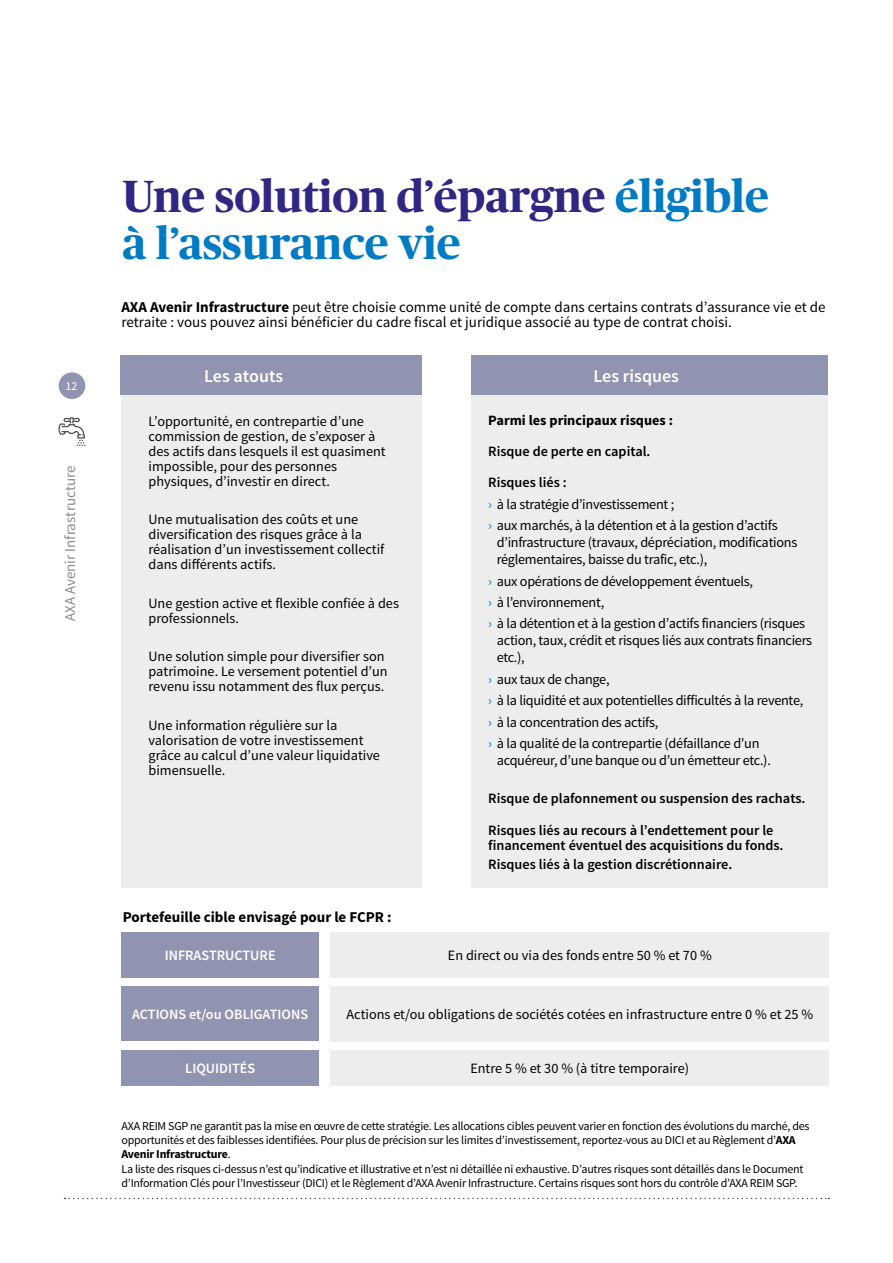
<style>
.page{position:relative;width:893px;height:1263px;background:#fff}
.page>*{position:absolute;margin:0;border:0;box-sizing:border-box;transform-origin:0 0}
.t1{font:700 45px/46.5px "Publico Headline";color:#007bc4}
.t2{font:600 18px "Source Sans Pro";color:#fff}
.t3{font:15px/15px "Source Sans Pro";color:#000}
.t4{font:700 15px "Source Sans Pro";color:#000}
.t5{font:15px "Source Sans Pro";color:#8c8c8c}
.t6{font:14.25px/15px "Source Sans Pro";letter-spacing:-.005em;color:#000}
.t7{font:600 14.25px/31px "Source Sans Pro";color:#000}
.t8{font:600 14.25px "Source Sans Pro";color:#fff}
.t9{font:700 14.25px "Source Sans Pro";color:#000}
.t10{font:12px/14.4px "Source Sans Pro";letter-spacing:-.02em;color:#000}
.t11{font:12px "Source Sans Pro";color:#fff}
.s1{color:#312783}
.s2{font-weight:700}
.s3{color:#007bc4}
</style>
<div class="page">
<svg style="left:65px;top:1198px;width:764px;height:1px"></svg>
<svg style="left:58px;top:417px;width:28px;height:29px"></svg>
<div style="left:59px;top:372px;width:26px;height:27px;background:#9194b0;border-radius:50%"></div>
<div style="left:471px;top:395px;width:356px;height:493px;background:#ededed"></div>
<div style="left:471px;top:355px;width:356px;height:40px;background:#9194b0"></div>
<div style="left:122px;top:395px;width:300px;height:493px;background:#ededed"></div>
<div style="left:120px;top:355px;width:302px;height:40px;background:#9194b0"></div>
<div style="left:122px;top:932px;width:197px;height:46px;background:#9194b0"></div>
<div style="left:122px;top:986px;width:197px;height:54px;background:#9194b0"></div>
<div style="left:122px;top:1050px;width:197px;height:36px;background:#9194b0"></div>
<div style="left:330px;top:932px;width:499px;height:46px;background:#ededed"></div>
<div style="left:330px;top:986px;width:499px;height:56px;background:#ededed"></div>
<div style="left:330px;top:1050px;width:499px;height:36px;background:#ededed"></div>
<p class="t11" style="left:65px;top:379px;width:14px">12</p>
<p class="t5" style="left:61px;top:621px;width:157px;rotate:-90deg">AXA Avenir Infrastructure</p>
<h1 class="t1" style="left:122px;top:171px;width:648px"><span class="s1">Une solution d’épargne</span> éligible à l’assurance vie</h1>
<p class="t3" style="left:122px;top:300px;width:705px"><span class="s2">AXA Avenir Infrastructure</span> peut être choisie comme unité de compte dans certains contrats d’assurance vie et de retraite : vous pouvez ainsi bénéficier du cadre fiscal et juridique associé au type de contrat choisi.</p>
<p class="t2" style="left:594px;top:365px;width:87px">Les risques</p>
<p class="t6" style="left:148px;top:414px;width:239px">L’opportunité, en contrepartie d’une commission de gestion, de s’exposer à des actifs dans lesquels il est quasiment impossible, pour des personnes physiques, d’investir en direct.</p>
<p class="t6" style="left:148px;top:512px;width:237px">Une mutualisation des coûts et une diversification des risques grâce à la réalisation d’un investissement collectif dans différents actifs.</p>
<p class="t6" style="left:148px;top:596px;width:252px">Une gestion active et flexible confiée à des professionnels.</p>
<p class="t6" style="left:148px;top:649px;width:241px">Une solution simple pour diversifier son patrimoine. Le versement potentiel d’un revenu issu notamment des flux perçus.</p>
<p class="t6" style="left:148px;top:718px;width:233px">Une information régulière sur la valorisation de votre investissement grâce au calcul d’une valeur liquidative bimensuelle.</p>
<p class="t2" style="left:605px;top:364px;width:87px">Les risques</p>
<p class="t9" style="left:488px;top:411px;width:186px">Parmi les principaux risques :</p>
<p class="t7" style="left:488px;top:436px;width:164px">Risque de perte en capital.<br>Risques liés :</p>
<p class="t6" style="left:488px;top:493px;width:291px;line-height:21.3px"><span class="s3">›</span> à la stratégie d’investissement ;<br><span class="s3">›</span> aux marchés, à la détention et à la gestion d’actifs</p>
<p class="t6" style="left:497px;top:534px;width:302px;line-height:17.1px">d’infrastructure (travaux, dépréciation, modifications réglementaires, baisse du trafic, etc.),</p>
<p class="t6" style="left:488px;top:570px;width:318px;line-height:21.3px"><span class="s3">›</span> aux opérations de développement éventuels,<br><span class="s3">›</span> à l’environnement,<br><span class="s3">›</span> à la détention et à la gestion d’actifs financiers (risques</p>
<p class="t6" style="left:497px;top:632px;width:317px;line-height:17.1px">action, taux, crédit et risques liés aux contrats financiers etc.),</p>
<p class="t6" style="left:488px;top:669px;width:317px;line-height:21.3px"><span class="s3">›</span> aux taux de change,<br><span class="s3">›</span> à la liquidité et aux potentielles difficultés à la revente, <span class="s3">›</span> à la concentration des actifs,<br><span class="s3">›</span> à la qualité de la contrepartie (défaillance d’un</p>
<p class="t6" style="left:497px;top:753px;width:276px">acquéreur, d’une banque ou d’un émetteur etc.).</p>
<p class="t7" style="left:488px;top:784px;width:319px">Risque de plafonnement ou suspension des rachats.<br>Risques liés au recours à l’endettement pour le</p>
<p class="t7" style="left:488px;top:835px;width:297px;line-height:19.2px">financement éventuel des acquisitions du fonds.<br>Risques liés à la gestion discrétionnaire.</p>
<p class="t2" style="left:204px;top:365px;width:81px">Les atouts</p>
<p class="t4" style="left:123px;top:907px;width:270px">Portefeuille cible envisagé pour le FCPR :</p>
<p class="t8" style="left:165px;top:947px;width:112px">INFRASTRUCTURE</p>
<p class="t6" style="left:448px;top:948px;width:265px">En direct ou via des fonds entre 50 % et 70 %</p>
<p class="t8" style="left:132px;top:1005px;width:178px">ACTIONS et/ou OBLIGATIONS</p>
<p class="t8" style="left:185px;top:1060px;width:71px">LIQUIDITÉS</p>
<p class="t6" style="left:346px;top:1007px;width:468px">Actions et/ou obligations de sociétés cotées en infrastructure entre 0 % et 25 %</p>
<p class="t6" style="left:470px;top:1061px;width:220px">Entre 5 % et 30 % (à titre temporaire)</p>
<p class="t10" style="left:122px;top:1119px;width:690px">AXA REIM SGP ne garantit pas la mise en œuvre de cette stratégie. Les allocations cibles peuvent varier en fonction des évolutions du marché, des opportunités et des faiblesses identifiées. Pour plus de précision sur les limites d’investissement, reportez-vous au DICI et au Règlement d’<span class="s2">AXA Avenir Infrastructure</span>.<br>La liste des risques ci-dessus n’est qu’indicative et illustrative et n’est ni détaillée ni exhaustive. D’autres risques sont détaillés dans le Document d’Information Clés pour l’Investisseur (DICI) et le Règlement d’AXA Avenir Infrastructure. Certains risques sont hors du contrôle d’AXA REIM SGP.</p>
</div>
